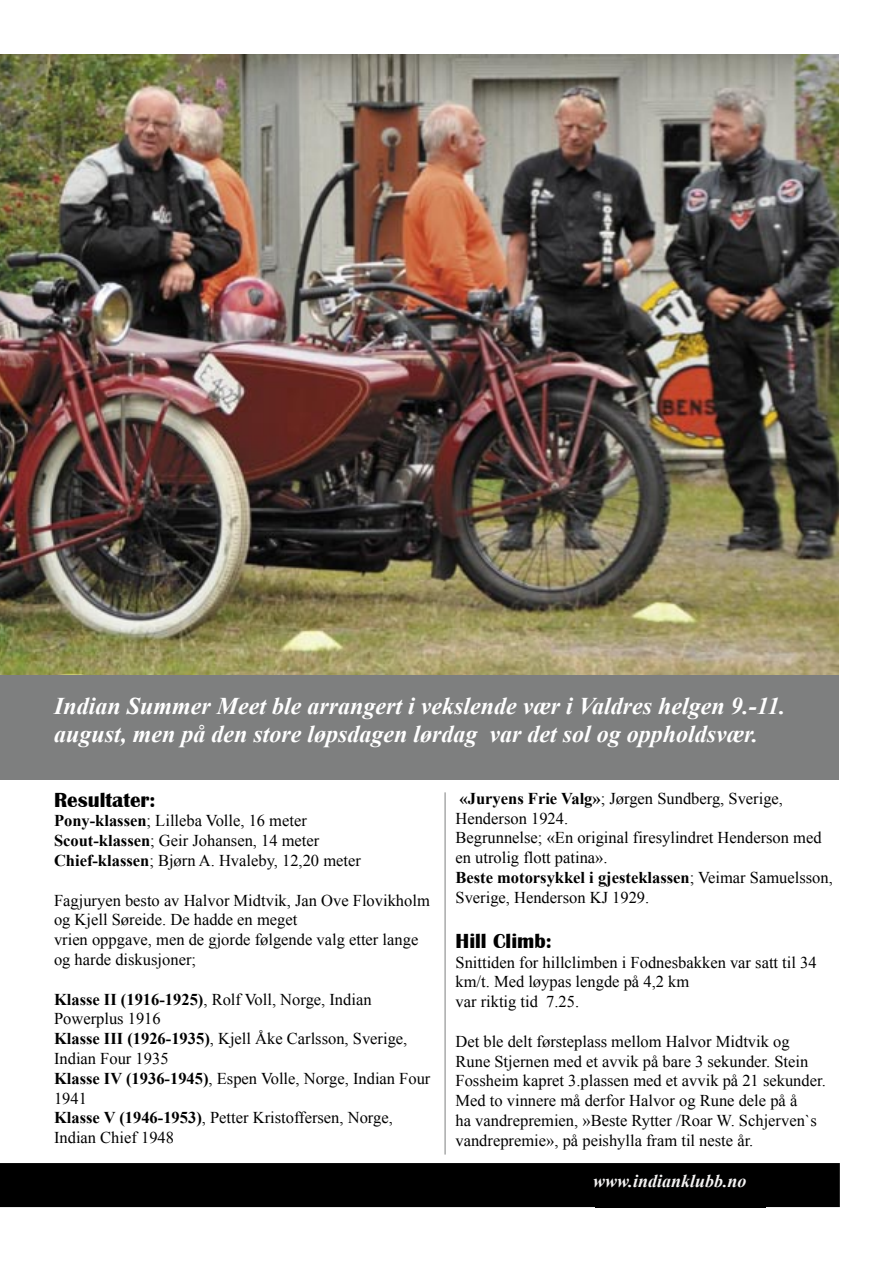
<style>
.page{position:relative;width:893px;height:1263px;background:#fff}
.page>*{position:absolute;margin:0;border:0;box-sizing:border-box;transform-origin:0 0}
.t1{font:italic 700 24px/28.8px "Times New Roman";color:#fff}
.t2{font:700 21px "Britannic";color:#000}
.t3{font:italic 700 18px "Times New Roman";color:#f4f3f3}
.t4{font:16.5px/19.8px "Times New Roman";color:#000}
.s1{font-weight:700}
</style>
<div class="page">
<div style="left:0;top:1163px;width:840px;height:44px;background:#000"></div>
<img style="left:0;top:54px;width:839px;height:622px">
<div style="left:0;top:676px;width:839px;height:104px;background:#7e7f7f"></div>
<div style="left:595px;top:1176px;width:171px;height:32px;background:#000"></div>
<h1 class="t1" style="left:54px;top:690px;width:733px">Indian Summer Meet ble arrangert i vekslende vær i Valdres helgen 9.-11. august, men på den store løpsdagen lørdag var det sol og oppholdsvær.</h1>
<p class="t2" style="left:54px;top:788px;width:103px">Resultater:</p>
<p class="t4" style="left:54px;top:811px;width:308px"><span class="s1">Pony-klassen</span>; Lilleba Volle, 16 meter<br><span class="s1">Scout-klassen</span>; Geir Johansen, 14 meter<br><span class="s1">Chief-klassen</span>; Bjørn A. Hvaleby, 12,20 meter</p>
<p class="t4" style="left:54px;top:890px;width:377px">Fagjuryen besto av Halvor Midtvik, Jan Ove Flovikholm og Kjell Søreide. De hadde en meget<br>vrien oppgave, men de gjorde følgende valg etter lange og harde diskusjoner;</p>
<p class="t4" style="left:54px;top:989px;width:378px"><span class="s1">Klasse II (1916-1925)</span>, Rolf Voll, Norge, Indian Powerplus 1916<br><span class="s1">Klasse III (1926-1935)</span>, Kjell Åke Carlsson, Sverige, Indian Four 1935<br><span class="s1">Klasse IV (1936-1945)</span>, Espen Volle, Norge, Indian Four 1941<br><span class="s1">Klasse V (1946-1953)</span>, Petter Kristoffersen, Norge, Indian Chief 1948</p>
<p class="t4" style="left:455px;top:788px;width:379px"><span class="s1">«Juryens Frie Valg»</span>; Jørgen Sundberg, Sverige, Henderson 1924.<br>Begrunnelse; «En original firesylindret Henderson med en utrolig flott patina».<br><span class="s1">Beste motorsykkel i gjesteklassen</span>; Veimar Samuelsson, Sverige, Henderson KJ 1929.</p>
<p class="t2" style="left:455px;top:929px;width:98px">Hill Climb:</p>
<p class="t4" style="left:455px;top:952px;width:363px">Snittiden for hillclimben i Fodnesbakken var satt til 34 km/t. Med løypas lengde på 4,2 km<br>var riktig tid 7.25.</p>
<p class="t4" style="left:455px;top:1031px;width:372px">Det ble delt førsteplass mellom Halvor Midtvik og Rune Stjernen med et avvik på bare 3 sekunder. Stein Fossheim kapret 3.plassen med et avvik på 21 sekunder.<br>Med to vinnere må derfor Halvor og Rune dele på å<br>ha vandrepremien, »Beste Rytter /Roar W. Schjerven`s vandrepremie», på peishylla fram til neste år.</p>
<p class="t3" style="left:593px;top:1168px;width:155px">www.indianklubb.no</p>
</div>
